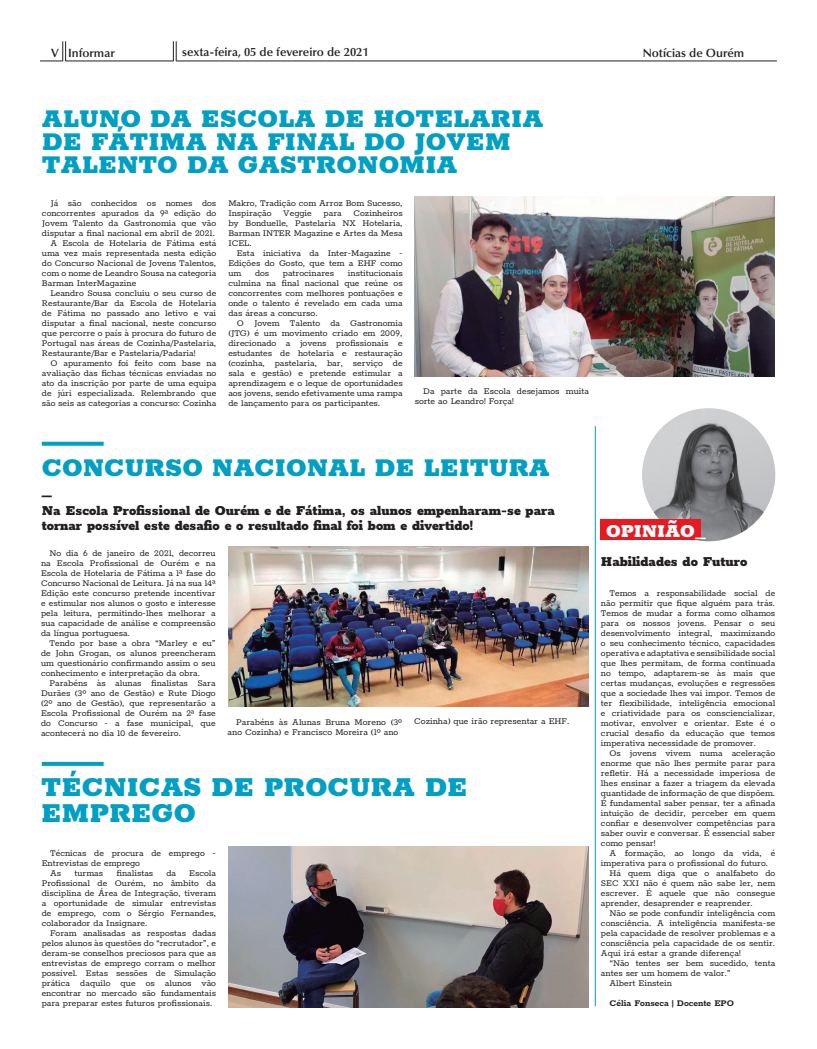
<style>
.page{position:relative;width:817px;height:1049px;background:#fff}
.page>*{position:absolute;margin:0;border:0;box-sizing:border-box;transform-origin:0 0}
.t1{font:900 30px/26px "Rokkitt";color:#009fc3}
.t2{font:900 28px/23px "Rokkitt";color:#009fc3}
.t3{font:900 20px "Rokkitt";color:#fff}
.t4{font:900 15px/15px "Rokkitt";color:#231f20}
.t5{font:600 12px "Optima LT Std";color:#231f20}
.t6{font:10px/10px "Rokkitt";color:#231f20;text-align:justify}
.t7{font:700 10px "Rokkitt";color:#231f20}
</style>
<div class="page">
<hr style="left:66px;top:61px;width:107px;height:1px;background:#231f20">
<hr style="left:176px;top:61px;width:600px;height:1px;background:#231f20">
<svg style="left:40px;top:41px;width:26px;height:21px"></svg>
<svg style="left:173px;top:41px;width:4px;height:20px"></svg>
<img style="left:228px;top:546px;width:360px;height:160px">
<img style="left:642px;top:408px;width:133px;height:133px;border-radius:67px">
<svg style="left:42px;top:762px;width:62px;height:4px"></svg>
<svg style="left:42px;top:442px;width:62px;height:4px"></svg>
<img style="left:414px;top:196px;width:360px;height:180px">
<hr style="left:594px;top:426px;width:1px;height:580px;background:#009fc3">
<div style="left:600px;top:519px;width:100px;height:20px;background:#e51a23"></div>
<img style="left:228px;top:847px;width:360px;height:160px">
<p class="t5" style="left:51px;top:46px;width:65px">V Informar</p>
<p class="t5" style="left:182px;top:45px;width:188px">sexta-feira, 05 de fevereiro de 2021</p>
<p class="t5" style="left:642px;top:46px;width:103px">Notícias de Ourém</p>
<h2 class="t2" style="left:42px;top:104px;width:503px">ALUNO DA ESCOLA DE HOTELARIA<br>DE FÁTIMA NA FINAL DO JOVEM<br>TALENTO DA GASTRONOMIA</h2>
<p class="t6" style="left:50px;top:198px;width:167px">Já são conhecidos os nomes dos</p>
<p class="t6" style="left:42px;top:208px;width:176px">concorrentes apurados da 9ª edição do</p>
<p class="t6" style="left:42px;top:218px;width:176px">Jovem Talento da Gastronomia que vão</p>
<p class="t6" style="left:42px;top:228px;width:174px">disputar a final nacional em abril de 2021.</p>
<p class="t6" style="left:50px;top:238px;width:167px">A Escola de Hotelaria de Fátima está</p>
<p class="t6" style="left:42px;top:248px;width:176px">uma vez mais representada nesta edição</p>
<p class="t6" style="left:42px;top:258px;width:176px">do Concurso Nacional de Jovens Talentos,</p>
<p class="t6" style="left:42px;top:268px;width:176px">com o nome de Leandro Sousa na categoria</p>
<p class="t6" style="left:42px;top:278px;width:96px">Barman InterMagazine</p>
<p class="t6" style="left:50px;top:288px;width:167px">Leandro Sousa concluiu o seu curso de</p>
<p class="t6" style="left:42px;top:298px;width:176px">Restaurante/Bar da Escola de Hotelaria</p>
<p class="t6" style="left:42px;top:308px;width:176px">de Fátima no passado ano letivo e vai</p>
<p class="t6" style="left:42px;top:318px;width:176px">disputar a final nacional, neste concurso</p>
<p class="t6" style="left:42px;top:328px;width:176px">que percorre o país à procura do futuro de</p>
<p class="t6" style="left:42px;top:338px;width:176px">Portugal nas áreas de Cozinha/Pastelaria,</p>
<p class="t6" style="left:42px;top:348px;width:155px">Restaurante/Bar e Pastelaria/Padaria!</p>
<p class="t6" style="left:50px;top:358px;width:167px">O apuramento foi feito com base na</p>
<p class="t6" style="left:42px;top:368px;width:176px">avaliação das fichas técnicas enviadas no</p>
<p class="t6" style="left:42px;top:378px;width:176px">ato da inscrição por parte de uma equipa</p>
<p class="t6" style="left:42px;top:388px;width:176px">de júri especializada. Relembrando que</p>
<p class="t6" style="left:42px;top:398px;width:176px">são seis as categorias a concurso: Cozinha</p>
<p class="t6" style="left:228px;top:198px;width:176px">Makro, Tradição com Arroz Bom Sucesso, Inspiração Veggie para Cozinheiros by Bonduelle, Pastelaria NX Hotelaria, Barman INTER Magazine e Artes da Mesa ICEL.</p>
<p class="t6" style="left:228px;top:248px;width:176px;text-indent:9px">Esta iniciativa da Inter-Magazine - Edições do Gosto, que tem a EHF como um</p>
<p class="t6" style="left:228px;top:268px;width:176px;text-indent:119px">institucionais culmina na final nacional que reúne os concorrentes com melhores pontuações e onde o talento é revelado em cada uma das áreas a concurso.</p>
<p class="t6" style="left:228px;top:318px;width:176px;text-indent:9px">O Jovem Talento da Gastronomia (JTG) é um movimento criado em 2009, direcionado a jovens profissionais e estudantes de hotelaria e restauração (cozinha, pastelaria, bar, serviço de sala e gestão) e pretende estimular a aprendizagem e o leque de oportunidades aos jovens, sendo efetivamente uma rampa de lançamento para os participantes.</p>
<p class="t6" style="left:255px;top:268px;width:16px">dos</p>
<p class="t6" style="left:283px;top:268px;width:53px">patrocinares</p>
<p class="t6" style="left:414px;top:386px;width:176px;text-indent:8px">Da parte da Escola desejamos muita sorte ao Leandro! Força!</p>
<h2 class="t2" style="left:42px;top:453px;width:509px">CONCURSO NACIONAL DE LEITURA</h2>
<h3 class="t4" style="left:42px;top:487px;width:514px">–<br>Na Escola Profissional de Ourém e de Fátima, os alunos empenharam-se para tornar possível este desafio e o resultado final foi bom e divertido!</h3>
<p class="t6" style="left:41px;top:547px;width:176px;text-indent:8px">No dia 6 de janeiro de 2021, decorreu na Escola Profissional de Ourém e na Escola de Hotelaria de Fátima a 1ª fase do Concurso Nacional de Leitura. Já na sua 14ª Edição este concurso pretende incentivar e estimular nos alunos o gosto e interesse pela leitura, permitindo-lhes melhorar a sua capacidade de análise e compreensão da língua portuguesa.</p>
<p class="t6" style="left:41px;top:637px;width:176px;text-indent:8px">Tendo por base a obra “Marley e eu” de John Grogan, os alunos preencheram um questionário confirmando assim o seu conhecimento e interpretação da obra.</p>
<p class="t6" style="left:41px;top:677px;width:176px;text-indent:8px">Parabéns às alunas finalistas Sara Durães (3º ano de Gestão) e Rute Diogo (2º ano de Gestão), que representarão a Escola Profissional de Ourém na 2ª fase do Concurso - a fase municipal, que acontecerá no dia 10 de fevereiro.</p>
<p class="t6" style="left:227px;top:716px;width:176px;text-indent:9px">Parabéns às Alunas Bruna Moreno (3º ano Cozinha) e Francisco Moreira (1º ano</p>
<p class="t6" style="left:414px;top:716px;width:156px">Cozinha) que irão representar a EHF.</p>
<h1 class="t1" style="left:41px;top:771px;width:427px">TÉCNICAS DE PROCURA DE<br>EMPREGO</h1>
<p class="t6" style="left:50px;top:848px;width:167px">Técnicas de procura de emprego -</p>
<p class="t6" style="left:42px;top:858px;width:100px">Entrevistas de emprego</p>
<p class="t6" style="left:50px;top:868px;width:13px">As</p>
<p class="t6" style="left:74px;top:868px;width:30px">turmas</p>
<p class="t6" style="left:116px;top:868px;width:38px">finalistas</p>
<p class="t6" style="left:166px;top:868px;width:11px">da</p>
<p class="t6" style="left:42px;top:868px;width:176px;text-indent:147px">Escola Profissional de Ourém, no âmbito da disciplina de Área de Integração, tiveram a oportunidade de simular entrevistas de emprego, com o Sérgio Fernandes, colaborador da Insignare.</p>
<p class="t6" style="left:42px;top:928px;width:176px;text-indent:8px">Foram analisadas as respostas dadas pelos alunos às questões do “recrutador”, e deram-se conselhos preciosos para que as entrevistas de emprego corram o melhor possível. Estas sessões de Simulação prática daquilo que os alunos vão encontrar no mercado são fundamentais para preparar estes futuros profissionais.</p>
<h3 class="t3" style="left:606px;top:515px;width:101px">OPINIÃO_</h3>
<h3 class="t4" style="left:600px;top:552px;width:148px">Habilidades do Futuro</h3>
<p class="t6" style="left:601px;top:588px;width:176px;text-indent:8px">Temos a responsabilidade social de não permitir que fique alguém para trás.<br>Temos de mudar a forma como olhamos para os nossos jovens. Pensar o seu desenvolvimento integral, maximizando o seu conhecimento técnico, capacidades operativa e adaptativa e sensibilidade social que lhes permitam, de forma continuada no tempo, adaptarem-se às mais que certas mudanças, evoluções e regressões que a sociedade lhes vai impor. Temos de ter flexibilidade, inteligência emocional e criatividade para os consciencializar, motivar, envolver e orientar. Este é o crucial desafio da educação que temos imperativa necessidade de promover.</p>
<p class="t6" style="left:601px;top:748px;width:176px;text-indent:8px">Os jovens vivem numa aceleração enorme que não lhes permite parar para refletir. Há a necessidade imperiosa de lhes ensinar a fazer a triagem da elevada quantidade de informação de que dispõem.<br>É fundamental saber pensar, ter a afinada intuição de decidir, perceber em quem confiar e desenvolver competências para saber ouvir e conversar. É essencial saber como pensar!</p>
<p class="t6" style="left:609px;top:848px;width:167px">A formação, ao longo da vida, é</p>
<p class="t6" style="left:601px;top:858px;width:169px">imperativa para o profissional do futuro.</p>
<p class="t6" style="left:609px;top:868px;width:167px">Há quem diga que o analfabeto do</p>
<p class="t6" style="left:601px;top:878px;width:176px">SEC XXI não é quem não sabe ler, nem</p>
<p class="t6" style="left:601px;top:888px;width:176px">escrever. É aquele que não consegue</p>
<p class="t6" style="left:601px;top:898px;width:153px">aprender, desaprender e reaprender.</p>
<p class="t6" style="left:609px;top:908px;width:167px">Não se pode confundir inteligência com</p>
<p class="t6" style="left:601px;top:918px;width:176px">consciência. A inteligência manifesta-se</p>
<p class="t6" style="left:601px;top:928px;width:176px">pela capacidade de resolver problemas e a</p>
<p class="t6" style="left:601px;top:938px;width:176px">consciência pela capacidade de os sentir.</p>
<p class="t6" style="left:601px;top:948px;width:141px">Aqui irá estar a grande diferença!</p>
<p class="t6" style="left:609px;top:958px;width:167px">“Não tentes ser bem sucedido, tenta</p>
<p class="t6" style="left:601px;top:968px;width:131px">antes ser um homem de valor.”</p>
<p class="t6" style="left:609px;top:978px;width:64px">Albert Einstein</p>
<p class="t7" style="left:609px;top:996px;width:126px">Célia Fonseca | Docente EPO</p>
</div>
